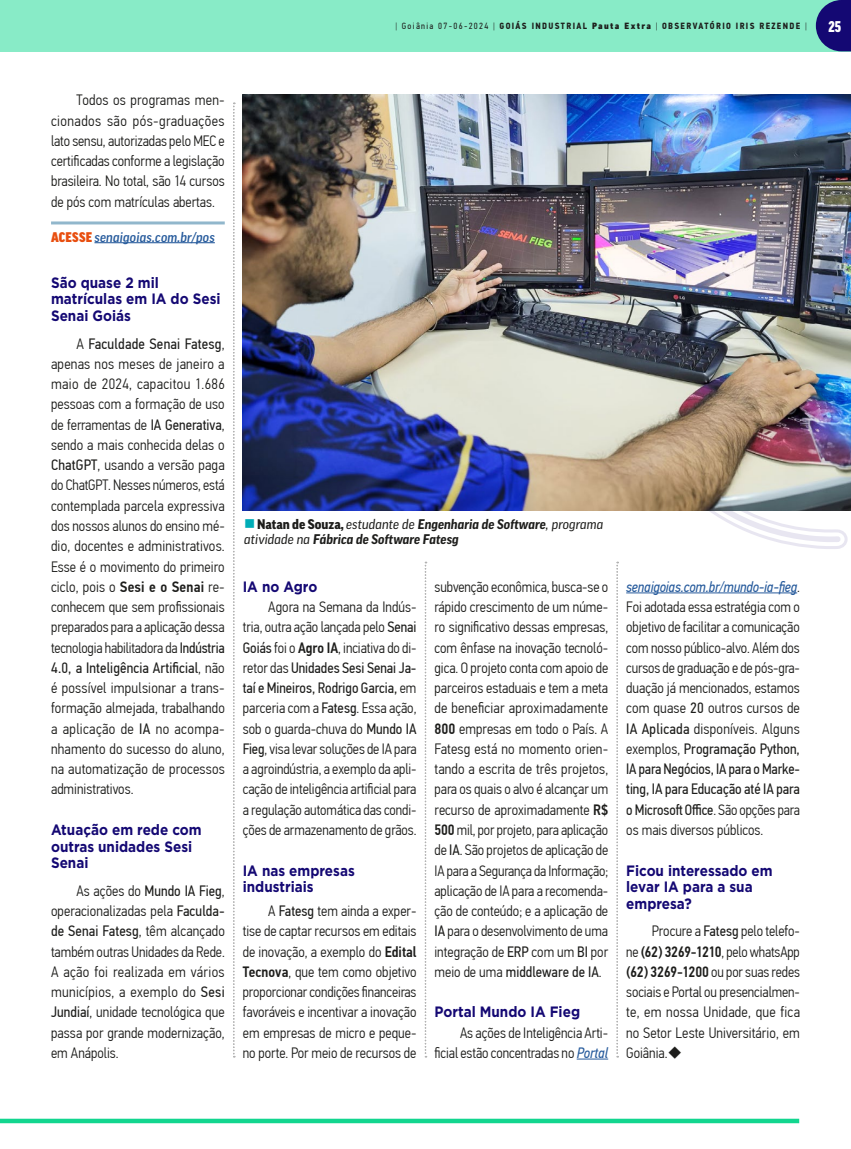
<style>
.page{position:relative;width:851px;height:1149px;background:#fff}
.page>*{position:absolute;margin:0;border:0;box-sizing:border-box;transform-origin:0 0}
.t1{font:300 15px/20.2px "PF Din Text Cond Pro";color:#1d1d1b;text-align:justify}
.t2{font:700 15px/16.5px "Gotham";color:#140873;scale:.9 1}
.t3{font:900 condensed 15px "Good Pro";color:#fff}
.t4{font:italic 13.5px "Good Pro News";color:#1d1d1b}
.t5{font:italic 700 13.5px "Good Pro";color:#1d1d1b}
.t6{font:italic 500 13.5px "Good Pro";letter-spacing:.01em;color:#275b9c}
.t7{font:700 9px "PF Din Text Cond Pro";letter-spacing:.15em;color:#1d1d1b}
.s1{font-weight:300}
.s2{font-weight:400}
.s3{font-family:"PF Din Text Cond Pro X Black";font-weight:400}
.s4{font-family:"Good Pro Narr Ultra";font-weight:400;font-style:normal;color:#e84e0f}
.s5{font-weight:500}
.s6{font-family:"Good Pro";font-weight:900;font-style:normal}
.s7{font-family:"Good Pro";font-weight:700}
.s8{font-family:"Good Pro News";font-weight:400}
.s9{font-weight:400;font-style:italic;color:#275b9c}
</style>
<div class="page">
<svg style="left:636px;top:51px;width:214px;height:498px"></svg>
<svg style="left:0;top:1118px;width:799px;height:4px;background:#3ddda3"></svg>
<div style="left:0;top:0;width:850px;height:51px;background:#88ebc7"></div>
<svg style="left:815px;top:0;width:35px;height:51px"></svg>
<hr style="left:51px;top:221px;width:174px;height:3px;background:#91b7cc">
<hr style="left:94px;top:242px;width:121px;height:1px;background:#275b9c">
<hr style="left:576px;top:1058px;width:32px;height:1px;background:#275b9c">
<hr style="left:626px;top:592px;width:171px;height:1px;background:#275b9c">
<svg style="left:233px;top:103px;width:2px;height:954px"></svg>
<svg style="left:424px;top:561px;width:2px;height:496px"></svg>
<svg style="left:616px;top:561px;width:2px;height:496px"></svg>
<img style="left:242px;top:94px;width:608px;height:416px">
<p class="t7" style="left:395px;top:20px;width:413px"><span class="s1">|</span> <span class="s2">Goiânia 07-06-2024</span> <span class="s1">|</span> GOIÁS INDUSTRIAL <span class="s3">Pauta Extra</span> <span class="s1">|</span> OBSERVATÓRIO IRIS REZENDE <span class="s1">|</span></p>
<p class="t3" style="left:828px;top:18px;width:14px">25</p>
<p class="t1" style="left:51px;top:90px;width:175px;text-indent:26px">Todos os programas men‑ cionados são pós-graduações lato sensu, autorizadas pelo MEC e certificadas conforme a legislação brasileira. No total, são 14 cursos de pós com matrículas abertas.</p>
<p class="t6" style="left:51px;top:229px;width:165px"><span class="s4">ACESSE</span> senaigoias.com.br/pos</p>
<p class="t2" style="left:51px;top:274px;width:190px">São quase 2 mil matrículas em IA do Sesi<br>Senai Goiás</p>
<p class="t1" style="left:51px;top:333px;width:175px;text-indent:26px">A <span class="s2">Faculdade Senai Fatesg</span>, apenas nos meses de janeiro a maio de 2024, capacitou 1.686 pessoas com a formação de uso de ferramentas de <span class="s2">IA Generativa</span>, sendo a mais conhecida delas o <span class="s2">ChatGPT</span>, usando a versão paga do ChatGPT. Nesses números, está contemplada parcela expressiva dos nossos alunos do ensino mé‑ dio, docentes e administrativos.<br>Esse é o movimento do primeiro ciclo, pois o <span class="s5">Sesi e o Senai</span> re‑ conhecem que sem profissionais preparados para a aplicação dessa tecnologia habilitadora da <span class="s2">Indústria 4.0, a Inteligência Artificial</span>, não é possível impulsionar a trans‑ formação almejada, trabalhando a aplicação de <span class="s2">IA</span> no acompa‑ nhamento do sucesso do aluno, na automatização de processos administrativos.</p>
<p class="t2" style="left:51px;top:821px;width:169px">Atuação em rede com outras unidades Sesi<br>Senai</p>
<p class="t1" style="left:51px;top:880px;width:175px;text-indent:26px">As ações do <span class="s2">Mundo IA Fieg</span>, operacionalizadas pela <span class="s2">Faculda&shy;de Senai Fatesg</span>, têm alcançado também outras Unidades da Rede.<br>A ação foi realizada em vários municípios, a exemplo do <span class="s2">Sesi Jundiaí</span>, unidade tecnológica que passa por grande modernização, em Anápolis.</p>
<p class="t4" style="left:257px;top:516px;width:347px"><span class="s6">Natan de Souza,</span> estudante de <span class="s7">Engenharia de Software</span>, programa</p>
<p class="t5" style="left:244px;top:531px;width:216px"><span class="s8">atividade na</span> Fábrica de Software Fatesg</p>
<p class="t2" style="left:243px;top:578px;width:84px">IA no Agro</p>
<p class="t1" style="left:243px;top:596px;width:175px;text-indent:26px">Agora na Semana da Indús‑ tria, outra ação lançada pelo <span class="s2">Senai Goiás</span> foi o <span class="s5">Agro IA</span>, inciativa do di‑ retor das <span class="s2">Unidades Sesi Senai Ja&shy;taí e Mineiros, Rodrigo Garcia,</span> em parceria com a <span class="s2">Fatesg</span>. Essa ação, sob o guarda-chuva do <span class="s2">Mundo IA Fieg</span>, visa levar soluções de IA para a agroindústria, a exemplo da apli‑ cação de inteligência artificial para a regulação automática das condi‑ ções de armazenamento de grãos.</p>
<p class="t2" style="left:243px;top:861px;width:126px">IA nas empresas industriais</p>
<p class="t1" style="left:243px;top:900px;width:175px;text-indent:26px">A <span class="s2">Fatesg</span> tem ainda a exper‑ tise de captar recursos em editais de inovação, a exemplo do <span class="s5">Edital Tecnova</span>, que tem como objetivo proporcionar condições financeiras favoráveis e incentivar a inovação em empresas de micro e peque‑ no porte. Por meio de recursos de</p>
<p class="t1" style="left:434px;top:576px;width:175px">subvenção econômica, busca‑se o rápido crescimento de um núme‑ ro significativo dessas empresas, com ênfase na inovação tecnoló‑ gica. O projeto conta com apoio de parceiros estaduais e tem a meta de beneficiar aproximadamente <span class="s5">800</span> empresas em todo o País. A Fatesg está no momento orien‑ tando a escrita de três projetos, para os quais o alvo é alcançar um recurso de aproximadamente <span class="s5">R$ 500</span> mil, por projeto, para aplicação de <span class="s2">IA</span>. São projetos de aplicação de IA para a Segurança da Informação; aplicação de IA para a recomenda‑ ção de conteúdo; e a aplicação de <span class="s2">IA</span> para o desenvolvimento de uma integração de <span class="s2">ERP</span> com um <span class="s2">BI</span> por meio de uma <span class="s2">middleware de IA</span>.</p>
<p class="t2" style="left:434px;top:1003px;width:163px">Portal Mundo IA Fieg</p>
<p class="t1" style="left:434px;top:1022px;width:175px;text-align:right">As ações de Inteligência Arti‑ ficial estão concentradas no <span class="s9">Portal</span></p>
<p class="t1" style="left:626px;top:576px;width:175px"><span class="s9">senaigoias.com.br/mundo-ia-fieg</span>.<br>Foi adotada essa estratégia com o objetivo de facilitar a comunicação com nosso público‑alvo. Além dos cursos de graduação e de pós-gra‑ duação já mencionados, estamos com quase <span class="s2">20</span> outros cursos de <span class="s2">IA Aplicada</span> disponíveis. Alguns exemplos, <span class="s2">Programação Python, IA para Negócios, IA para o Marke&shy;ting, IA para Educação até IA para o Microsoft Office</span>. São opções para os mais diversos públicos.</p>
<p class="t2" style="left:626px;top:861px;width:164px">Ficou interessado em levar IA para a sua empresa?</p>
<p class="t1" style="left:626px;top:920px;width:175px;text-indent:26px">Procure a <span class="s2">Fatesg</span> pelo telefo‑ ne <span class="s5">(62) 3269-1210</span>, pelo whatsApp <span class="s5">(62) 3269-1200</span> ou por suas redes sociais e Portal ou presencialmen‑ te, em nossa Unidade, que fica no Setor Leste Universitário, em Goiânia.◆</p>
</div>
